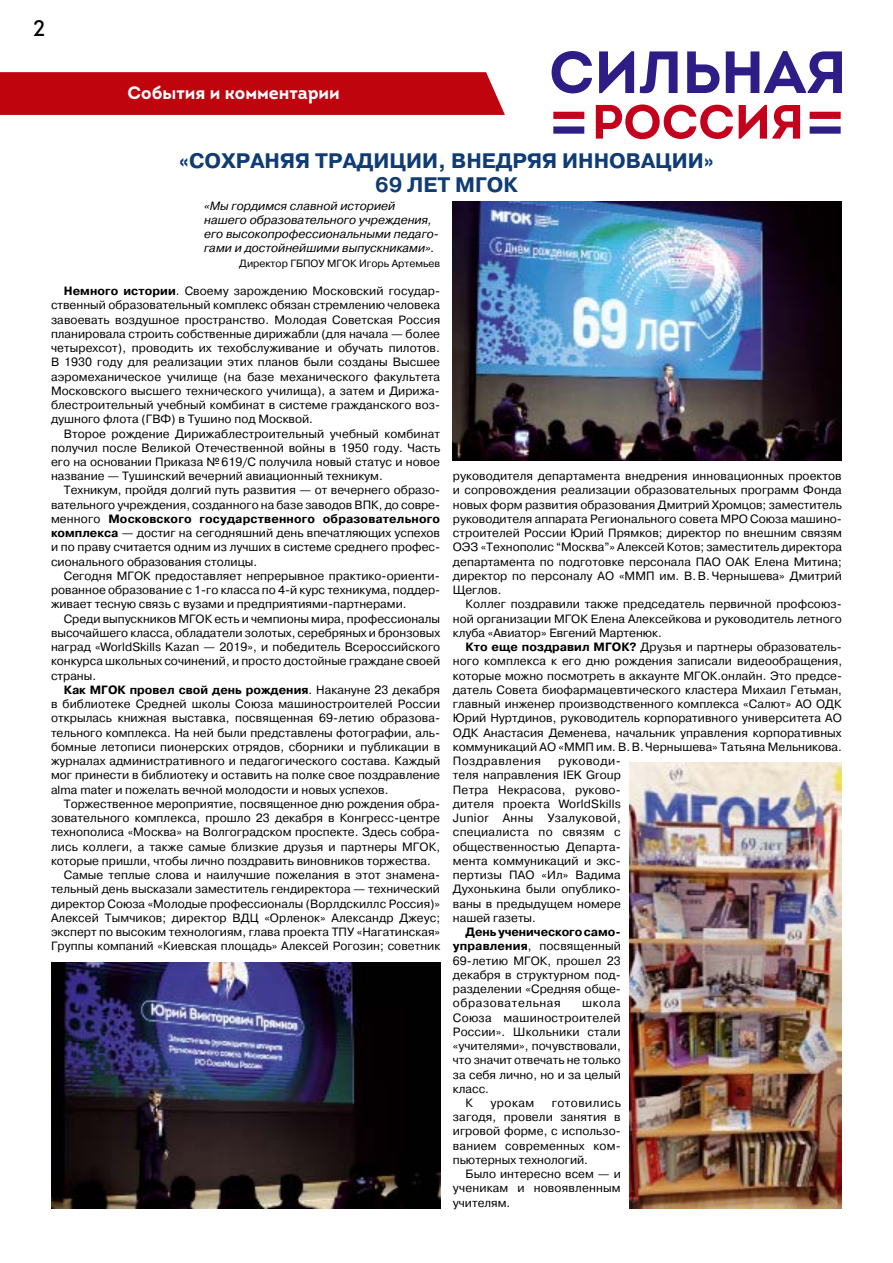
<style>
.page{position:relative;width:893px;height:1263px;background:#fff}
.page>*{position:absolute;margin:0;border:0;box-sizing:border-box;transform-origin:0 0}
.t1{font:22.5px "Intro";color:#000}
.t2{font:700 21px/24px "Pragmatica";color:#103c75;text-align:center}
.t3{font:700 18px "Intro";color:#fff}
.t4{font:12px/14.2px "Pragmatica";color:#000;text-align:justify}
.t5{font:italic 12px/14.2px "Pragmatica";color:#000}
.t6{font:12px "Pragmatica";letter-spacing:.025em;color:#000}
.t7{font:10.5px "Pragmatica";color:#000}
.s1{font-weight:700}
</style>
<div class="page">
<svg style="left:552px;top:51px;width:40px;height:42px"></svg>
<svg style="left:599px;top:51px;width:35px;height:42px"></svg>
<svg style="left:640px;top:51px;width:38px;height:43px"></svg>
<svg style="left:687px;top:51px;width:32px;height:42px"></svg>
<svg style="left:726px;top:51px;width:116px;height:42px"></svg>
<svg style="left:596px;top:104px;width:137px;height:35px"></svg>
<svg style="left:739px;top:105px;width:61px;height:34px"></svg>
<div style="left:810px;top:112px;width:31px;height:7px;background:#c4001d"></div>
<div style="left:810px;top:126px;width:31px;height:8px;background:#2e1d86"></div>
<div style="left:553px;top:112px;width:31px;height:7px;background:#c4001d"></div>
<div style="left:553px;top:126px;width:31px;height:8px;background:#2e1d86"></div>
<div style="left:0;top:72px;width:505px;height:43px;background:#bf040e"></div>
<img style="left:629px;top:762px;width:213px;height:447px">
<img style="left:453px;top:201px;width:389px;height:260px">
<img style="left:51px;top:962px;width:389px;height:247px">
<h1 class="t1" style="left:33px;top:14px;width:14px">2</h1>
<h3 class="t3" style="left:128px;top:81px;width:214px">События и комментарии</h3>
<h2 class="t2" style="left:179px;top:149px;width:536px">«СОХРАНЯЯ ТРАДИЦИИ, ВНЕДРЯЯ ИННОВАЦИИ»<br>69 ЛЕТ МГОК</h2>
<p class="t5" style="left:204px;top:198px;width:236px">«Мы гордимся славной историей нашего образовательного учреждения, его высокопрофессиональными педаго&shy;гами и достойнейшими выпускниками».</p>
<p class="t7" style="left:239px;top:256px;width:202px">Директор ГБПОУ МГОК Игорь Артемьев</p>
<p class="t4" style="left:51px;top:284px;width:391px;text-indent:13px"><span class="s1">Немного истории</span>. Своему зарождению Московский государ&shy;ственный образовательный комплекс обязан стремлению человека завоевать воздушное пространство. Молодая Советская Россия планировала строить собственные дирижабли (для начала — более четырехсот), проводить их техобслуживание и обучать пилотов.<br>В 1930 году для реализации этих планов были созданы Высшее аэромеханическое училище (на базе механического факультета Московского высшего технического училища), а затем и Дирижа&shy;блестроительный учебный комбинат в системе гражданского воз&shy;душного флота (ГВФ) в Тушино под Москвой.</p>
<p class="t4" style="left:51px;top:426px;width:391px;text-indent:13px">Второе рождение Дирижаблестроительный учебный комбинат получил после Великой Отечественной войны в 1950 году. Часть его на основании Приказа №619/С получила новый статус и новое название — Тушинский вечерний авиационный техникум.</p>
<p class="t4" style="left:51px;top:483px;width:391px;text-indent:13px">Техникум, пройдя долгий путь развития — от вечернего образо&shy;вательного учреждения, созданного на базе заводов ВПК, до совре&shy;менного <span class="s1">Московского государственного образовательного комплекса</span> — достиг на сегодняшний день впечатляющих успехов и по праву считается одним из лучших в системе среднего профес&shy;сионального образования столицы.</p>
<p class="t4" style="left:51px;top:569px;width:391px;text-indent:13px">Сегодня МГОК предоставляет непрерывное практико-ориенти&shy;рованное образование с 1-го класса по 4-й курс техникума, поддер&shy;живает тесную связь с вузами и предприятиями-партнерами.</p>
<p class="t4" style="left:51px;top:612px;width:391px;text-indent:13px">Среди выпускников МГОК есть и чемпионы мира, профессионалы высочайшего класса, обладатели золотых, серебряных и бронзовых наград «WorldSkills Kazan — 2019», и победитель Всероссийского конкурса школьных сочинений, и просто достойные граждане своей страны.</p>
<p class="t4" style="left:51px;top:683px;width:391px;text-indent:13px"><span class="s1">Как МГОК провел свой день рождения</span>. Накануне 23 декабря в библиотеке Средней школы Союза машиностроителей России открылась книжная выставка, посвященная 69-летию образова&shy;тельного комплекса. На ней были представлены фотографии, аль&shy;бомные летописи пионерских отрядов, сборники и публикации в журналах административного и педагогического состава. Каждый мог принести в библиотеку и оставить на полке свое поздравление alma mater и пожелать вечной молодости и новых успехов.</p>
<p class="t4" style="left:64px;top:797px;width:378px">Торжественное мероприятие, посвященное дню рождения обра-</p>
<p class="t4" style="left:51px;top:811px;width:390px">зовательного комплекса, прошло 23 декабря в Конгресс-центре</p>
<p class="t4" style="left:51px;top:825px;width:391px">технополиса «Москва» на Волгоградском проспекте. Здесь собра-</p>
<p class="t4" style="left:51px;top:840px;width:391px">лись коллеги, а также самые близкие друзья и партнеры МГОК,</p>
<p class="t4" style="left:51px;top:854px;width:381px">которые пришли, чтобы лично поздравить виновников торжества.</p>
<p class="t4" style="left:64px;top:868px;width:378px">Самые теплые слова и наилучшие пожелания в этот знамена-</p>
<p class="t4" style="left:51px;top:882px;width:391px">тельный день высказали заместитель гендиректора — технический</p>
<p class="t4" style="left:51px;top:897px;width:391px">директор Союза «Молодые профессионалы (Ворлдскиллс Россия)»</p>
<p class="t4" style="left:51px;top:911px;width:391px">Алексей Тымчиков; директор ВДЦ «Орленок» Александр Джеус;</p>
<p class="t4" style="left:51px;top:925px;width:391px">эксперт по высоким технологиям, глава проекта ТПУ «Нагатинская»</p>
<p class="t4" style="left:51px;top:939px;width:391px">Группы компаний «Киевская площадь» Алексей Рогозин; советник</p>
<p class="t4" style="left:453px;top:469px;width:391px">руководителя департамента внедрения инновационных проектов и сопровождения реализации образовательных программ Фонда новых форм развития образования Дмитрий Хромцов; заместитель руководителя аппарата Регионального совета МРО Союза машино&shy;строителей России Юрий Прямков; директор по внешним связям ОЭЗ «Технополис “Москва”» Алексей Котов; заместитель директора департамента по подготовке персонала ПАО ОАК Елена Митина; директор по персоналу АО «ММП им. В.В.Чернышева» Дмитрий Щеглов.</p>
<p class="t4" style="left:453px;top:597px;width:391px;text-indent:13px">Коллег поздравили также председатель первичной профсоюз&shy;ной организации МГОК Елена Алексейкова и руководитель летного клуба «Авиатор» Евгений Мартенюк.</p>
<p class="t4" style="left:453px;top:640px;width:391px;text-indent:13px"><span class="s1">Кто еще поздравил МГОК?</span> Друзья и партнеры образователь&shy;ного комплекса к его дню рождения записали видеообращения, которые можно посмотреть в аккаунте МГОК.онлайн. Это предсе&shy;датель Совета биофармацевтического кластера Михаил Гетьман, главный инженер производственного комплекса «Салют» АО ОДК Юрий Нуртдинов, руководитель корпоративного университета АО ОДК Анастасия Деменева, начальник управления корпоративных коммуникаций АО «ММП им. В.В.Чернышева» Татьяна Мельникова.<br>Поздравления</p>
<p class="t4" style="left:453px;top:754px;width:170px;text-indent:105px">руководи&shy;теля направления IEK Group Петра Некрасова, руково&shy;дителя проекта WorldSkills Junior Анны Узалуковой, специалиста по связям с общественностью Департа&shy;мента коммуникаций и экс&shy;пертизы ПАО «Ил» Вадима Духонькина были опублико&shy;ваны в предыдущем номере нашей газеты.</p>
<p class="t4" style="left:453px;top:925px;width:170px;text-indent:13px"><span class="s1">День ученического само&shy;управления</span>, посвященный 69-летию МГОК, прошел 23 декабря в структурном под&shy;разделении «Средняя обще&shy;образовательная</p>
<p class="t4" style="left:582px;top:996px;width:40px">школа</p>
<p class="t6" style="left:453px;top:1010px;width:169px">Союза машиностроителей</p>
<p class="t4" style="left:453px;top:1025px;width:169px">России». Школьники стали</p>
<p class="t4" style="left:453px;top:1039px;width:169px">«учителями», почувствовали,</p>
<p class="t4" style="left:453px;top:1053px;width:170px">что значит отвечать не только</p>
<p class="t4" style="left:453px;top:1067px;width:169px">за себя лично, но и за целый</p>
<p class="t4" style="left:453px;top:1082px;width:38px">класс.</p>
<p class="t4" style="left:466px;top:1096px;width:9px">К</p>
<p class="t4" style="left:491px;top:1096px;width:45px">урокам</p>
<p class="t4" style="left:453px;top:1096px;width:169px;text-indent:99px">готовились загодя, провели занятия в игровой форме, с использо&shy;ванием современных ком&shy;пьютерных технологий.</p>
<p class="t4" style="left:453px;top:1167px;width:169px;text-indent:13px">Было интересно всем — и ученикам и новоявленным учителям.</p>
</div>
